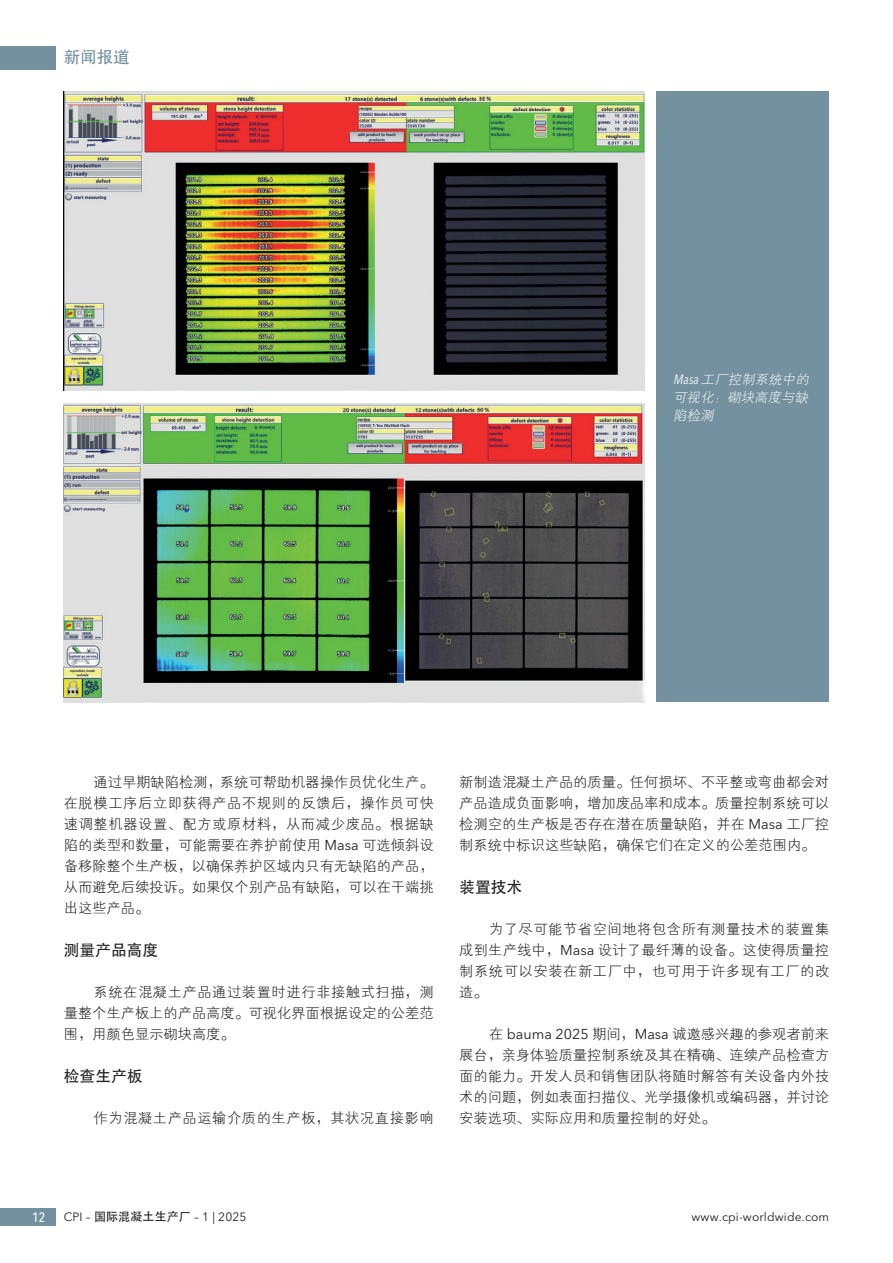
<style>
.page{position:relative;width:893px;height:1263px;background:#fff}
.page>*{position:absolute;margin:0;border:0;box-sizing:border-box;transform-origin:0 0}
.t1{font:16.5px "Adobe Heiti Std";color:#73909f}
.t2{font:15.75px "Adobe Heiti Std";color:#231f20}
.t3{font:14.25px/21px "FZXH1 JW GB1 0";color:#231f20;text-align:justify}
.t4{font:14.25px "FZXH1 JW GB1 0";letter-spacing:.04em;color:#231f20}
.t5{font:italic 13.5px/18px "FZXH1 JW GB1 0";color:#fff;text-align:justify}
.t6{font:500 condensed 13.5px "Avenir Next LT Pro";color:#fff}
.t7{font:12px "Avenir Next LT Pro";letter-spacing:.01em;color:#231f20}
.s1{font-family:"Avenir Next LT Pro";font-stretch:condensed}
.s2{font-family:"Avenir Next LT Pro"}
.s3{font-family:"Adobe Heiti Std"}
</style>
<div class="page">
<img style="left:64px;top:91px;width:580px;height:300px">
<img style="left:64px;top:404px;width:580px;height:298px">
<div style="left:656px;top:91px;width:173px;height:611px;background:#73909f"></div>
<div style="left:0;top:1208px;width:55px;height:18px;background:#73909f"></div>
<div style="left:0;top:47px;width:55px;height:23px;background:#73909f"></div>
<p class="t1" style="left:64px;top:47px;width:68px">新闻报道</p>
<p class="t5" style="left:673px;top:370px;width:140px"><span class="s1">Masa</span> 工厂控制系统中的可视化：砌块高度与缺陷检测</p>
<p class="t3" style="left:64px;top:771px;width:372px;text-indent:30px">通过早期缺陷检测，系统可帮助机器操作员优化生产。在脱模工序后立即获得产品不规则的反馈后，操作员可快速调整机器设置、配方或原材料，从而减少废品。根据缺陷的类型和数量，可能需要在养护前使用 <span class="s2">Masa</span> 可选倾斜设备移除整个生产板，以确保养护区域内只有无缺陷的产品，从而避免后续投诉。如果仅个别产品有缺陷，可以在干端挑出这些产品。</p>
<p class="t2" style="left:64px;top:940px;width:96px">测量产品高度</p>
<p class="t3" style="left:64px;top:981px;width:371px;text-indent:30px">系统在混凝土产品通过装置时进行非接触式扫描，测量整个生产板上的产品高度。可视化界面根据设定的公差范围，用颜色显示砌块高度。</p>
<p class="t2" style="left:64px;top:1066px;width:80px">检查生产板</p>
<p class="t4" style="left:94px;top:1110px;width:342px">作为混凝土产品运输介质的生产板，其状况直接影响</p>
<p class="t3" style="left:459px;top:771px;width:371px">新制造混凝土产品的质量。任何损坏、不平整或弯曲都会对产品造成负面影响，增加废品率和成本。质量控制系统可以检测空的生产板是否存在潜在质量缺陷，并在 <span class="s2">Masa</span> 工厂控制系统中标识这些缺陷，确保它们在定义的公差范围内。</p>
<p class="t2" style="left:459px;top:877px;width:64px">装置技术</p>
<p class="t3" style="left:459px;top:918px;width:372px;text-indent:30px">为了尽可能节省空间地将包含所有测量技术的装置集成到生产线中，<span class="s2">Masa</span> 设计了最纤薄的设备。这使得质量控制系统可以安装在新工厂中，也可用于许多现有工厂的改造。</p>
<p class="t3" style="left:459px;top:1023px;width:371px;text-indent:30px">在 <span class="s2">bauma 2025</span> 期间，<span class="s2">Masa</span> 诚邀感兴趣的参观者前来展台，亲身体验质量控制系统及其在精确、连续产品检查方面的能力。开发人员和销售团队将随时解答有关设备内外技术的问题，例如表面扫描仪、光学摄像机或编码器，并讨论安装选项、实际应用和质量控制的好处。</p>
<p class="t6" style="left:32px;top:1209px;width:15px">12</p>
<p class="t7" style="left:64px;top:1210px;width:184px">CPI – <span class="s3">国际混凝土生产厂</span> – 1 | 2025</p>
<p class="t7" style="left:692px;top:1210px;width:139px">www.cpi-worldwide.com</p>
</div>
